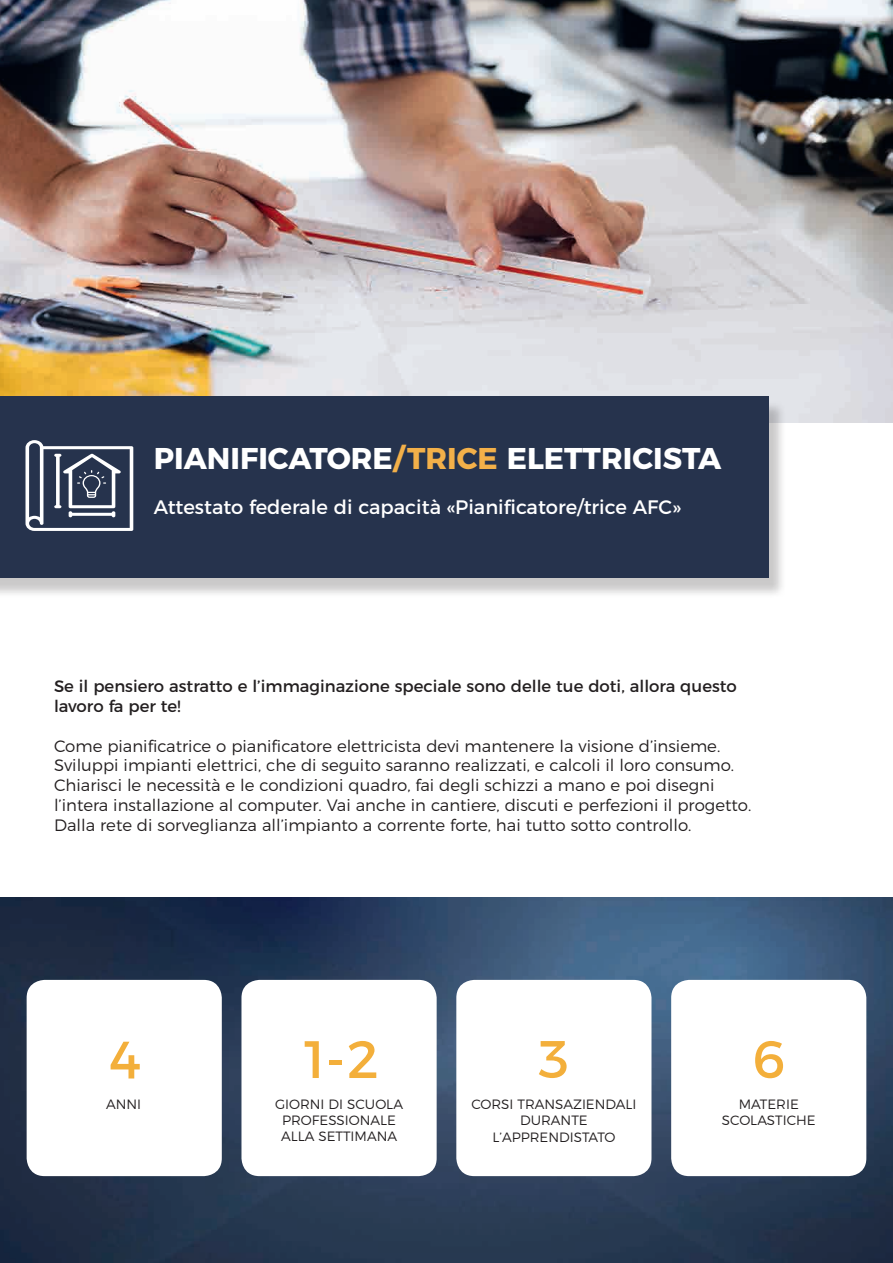
<style>
.page{position:relative;width:893px;height:1263px;background:#fff}
.page>*{position:absolute;margin:0;border:0;box-sizing:border-box;transform-origin:0 0}
.t1{font:52.5px "Montserrat";color:#f3af3b}
.t2{font:700 30px "Montserrat";color:#fff}
.t3{font:19.5px "Montserrat";color:#fff}
.t4{font:300 16.5px/19.8px "Montserrat";color:#231f20}
.t5{font:16.5px/19.8px "Montserrat";color:#231f20}
.t6{font:300 13.5px/16.2px "Montserrat";color:#231f20;text-align:center}
.s1{color:#f3b049}
</style>
<div class="page">
<img style="left:0;top:897px;width:893px;height:366px">
<img style="left:0;top:0;width:893px;height:422px">
<div style="left:27px;top:980px;width:195px;height:196px;background:#fff;border-radius:18px"></div>
<div style="left:241px;top:980px;width:196px;height:196px;background:#fff;border-radius:18px"></div>
<div style="left:456px;top:980px;width:195px;height:196px;background:#fff;border-radius:18px"></div>
<div style="left:671px;top:980px;width:195px;height:196px;background:#fff;border-radius:18px"></div>
<div style="left:0;top:400px;width:786px;height:198px;background:#231f20;opacity:.24"></div>
<div style="left:0;top:396px;width:769px;height:182px;background:#26334d"></div>
<svg style="left:26px;top:440px;width:107px;height:91px"></svg>
<h2 class="t2" style="left:154px;top:434px;width:569px">PIANIFICATORE<span class="s1">/TRICE</span> ELETTRICISTA</h2>
<p class="t3" style="left:154px;top:492px;width:529px">Attestato federale di capacità «Pianificatore/trice AFC»</p>
<p class="t5" style="left:54px;top:675px;width:684px">Se il pensiero astratto e l’immaginazione speciale sono delle tue doti, allora questo lavoro fa per te!</p>
<p class="t4" style="left:54px;top:734px;width:699px">Come pianificatrice o pianificatore elettricista devi mantenere la visione d’insieme.<br>Sviluppi impianti elettrici, che di seguito saranno realizzati, e calcoli il loro consumo.<br>Chiarisci le necessità e le condizioni quadro, fai degli schizzi a mano e poi disegni l’intera installazione al computer. Vai anche in cantiere, discuti e perfezioni il progetto.<br>Dalla rete di sorveglianza all’impianto a corrente forte, hai tutto sotto controllo.</p>
<h1 class="t1" style="left:109px;top:1018px;width:34px">4</h1>
<h1 class="t1" style="left:299px;top:1017px;width:81px">1-2</h1>
<h1 class="t1" style="left:538px;top:1017px;width:34px">3</h1>
<h1 class="t1" style="left:753px;top:1017px;width:34px">6</h1>
<p class="t6" style="left:471px;top:1095px;width:167px">CORSI TRANSAZIENDALI<br>DURANTE<br>L’APPRENDISTATO</p>
<p class="t6" style="left:722px;top:1095px;width:95px">MATERIE<br>SCOLASTICHE</p>
<p class="t6" style="left:106px;top:1095px;width:37px">ANNI</p>
<p class="t6" style="left:275px;top:1095px;width:130px">GIORNI DI SCUOLA<br>PROFESSIONALE<br>ALLA SETTIMANA</p>
</div>
